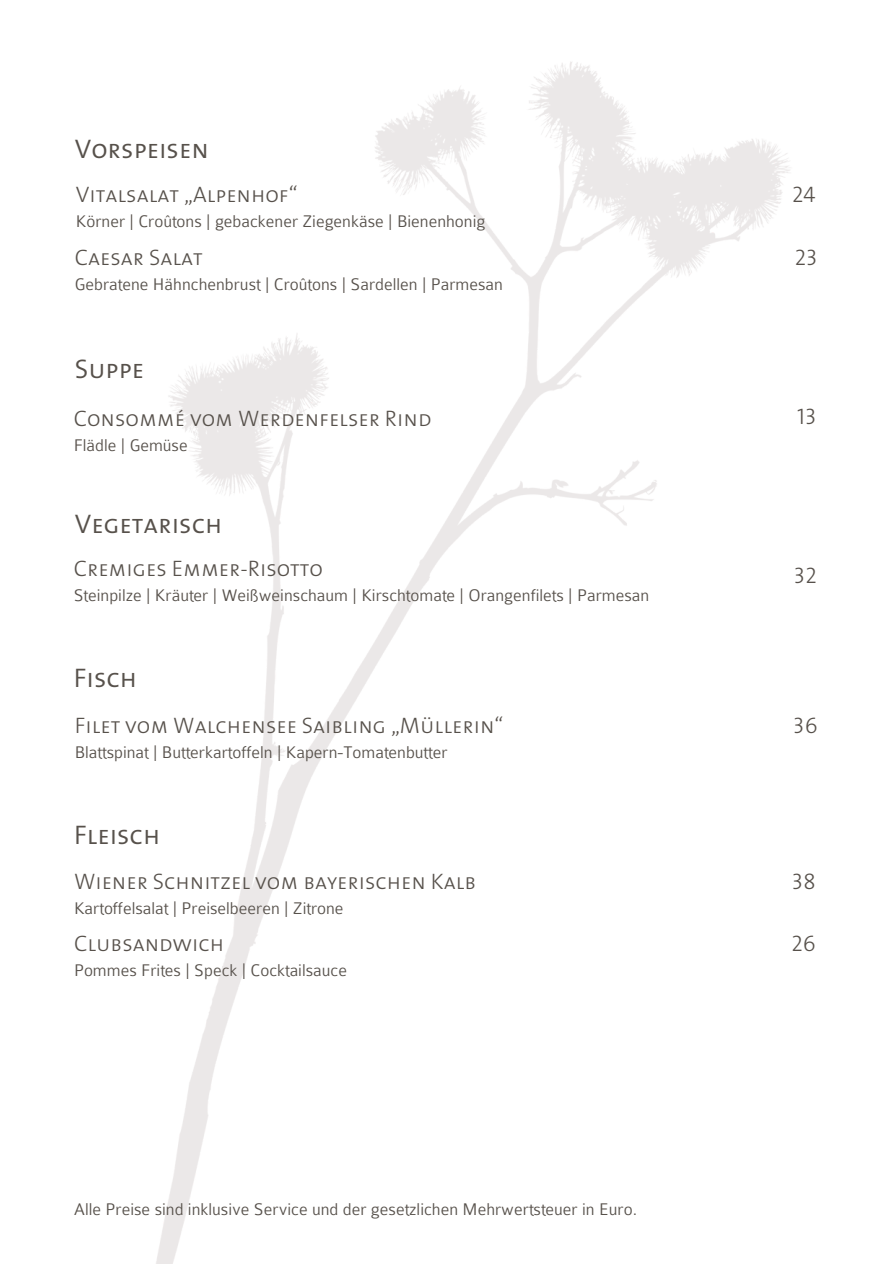
<style>
.page{position:relative;width:894px;height:1264px;background:#fff}
.page>*{position:absolute;margin:0;border:0;box-sizing:border-box;transform-origin:0 0}
.t1{font:27px "The Mix Semi Light Caps";color:#57514b}
.t2{font:22.5px "The Mix Light Caps";color:#57514b}
.t3{font:300 18px "Colaborate";color:#57514b}
</style>
<div class="page">
<img style="left:156px;top:62px;width:634px;height:1201px">
<p class="t1" style="left:75px;top:126px;width:135px">Vorspeisen</p>
<h1 class="t2" style="left:76px;top:175px;width:223px">Vitalsalat „Alpenhof“</h1>
<p class="t3" style="left:76px;top:211px;width:411px">Körner | Croûtons | gebackener Ziegenkäse | Bienenhonig</p>
<p class="t2" style="left:75px;top:239px;width:129px">Caesar Salat</p>
<p class="t3" style="left:75px;top:275px;width:429px">Gebratene Hähnchenbrust | Croûtons | Sardellen | Parmesan</p>
<p class="t1" style="left:75px;top:346px;width:71px">Suppe</p>
<p class="t2" style="left:74px;top:399px;width:359px">Consommé vom Werdenfelser Rind</p>
<p class="t3" style="left:74px;top:435px;width:115px">Flädle | Gemüse</p>
<p class="t1" style="left:75px;top:501px;width:149px">Vegetarisch</p>
<p class="t2" style="left:74px;top:550px;width:250px">Cremiges Emmer-Risotto</p>
<p class="t3" style="left:74px;top:586px;width:577px">Steinpilze | Kräuter | Weißweinschaum | Kirschtomate | Orangenfilets | Parmesan</p>
<h1 class="t1" style="left:74px;top:655px;width:65px">Fisch</h1>
<p class="t2" style="left:75px;top:706px;width:430px">Filet vom Walchensee Saibling „Müllerin“</p>
<h1 class="t3" style="left:75px;top:742px;width:374px">Blattspinat | Butterkartoffeln | Kapern-Tomatenbutter</h1>
<h2 class="t1" style="left:74px;top:812px;width:88px">Fleisch</h2>
<p class="t2" style="left:74px;top:863px;width:403px">Wiener Schnitzel vom bayerischen Kalb</p>
<p class="t3" style="left:74px;top:899px;width:271px">Kartoffelsalat | Preiselbeeren | Zitrone</p>
<h1 class="t2" style="left:74px;top:925px;width:152px">Clubsandwich</h1>
<h1 class="t3" style="left:74px;top:960px;width:274px">Pommes Frites | Speck | Cocktailsauce</h1>
<p class="t3" style="left:74px;top:1199px;width:564px">Alle Preise sind inklusive Service und der gesetzlichen Mehrwertsteuer in Euro.</p>
<p class="t2" style="left:792px;top:175px;width:25px">24</p>
<p class="t2" style="left:794px;top:239px;width:24px">23</p>
<p class="t2" style="left:797px;top:398px;width:21px">13</p>
<p class="t2" style="left:793px;top:556px;width:24px">32</p>
<p class="t2" style="left:793px;top:706px;width:26px">36</p>
<p class="t2" style="left:791px;top:863px;width:25px">38</p>
<p class="t2" style="left:791px;top:925px;width:26px">26</p>
</div>
